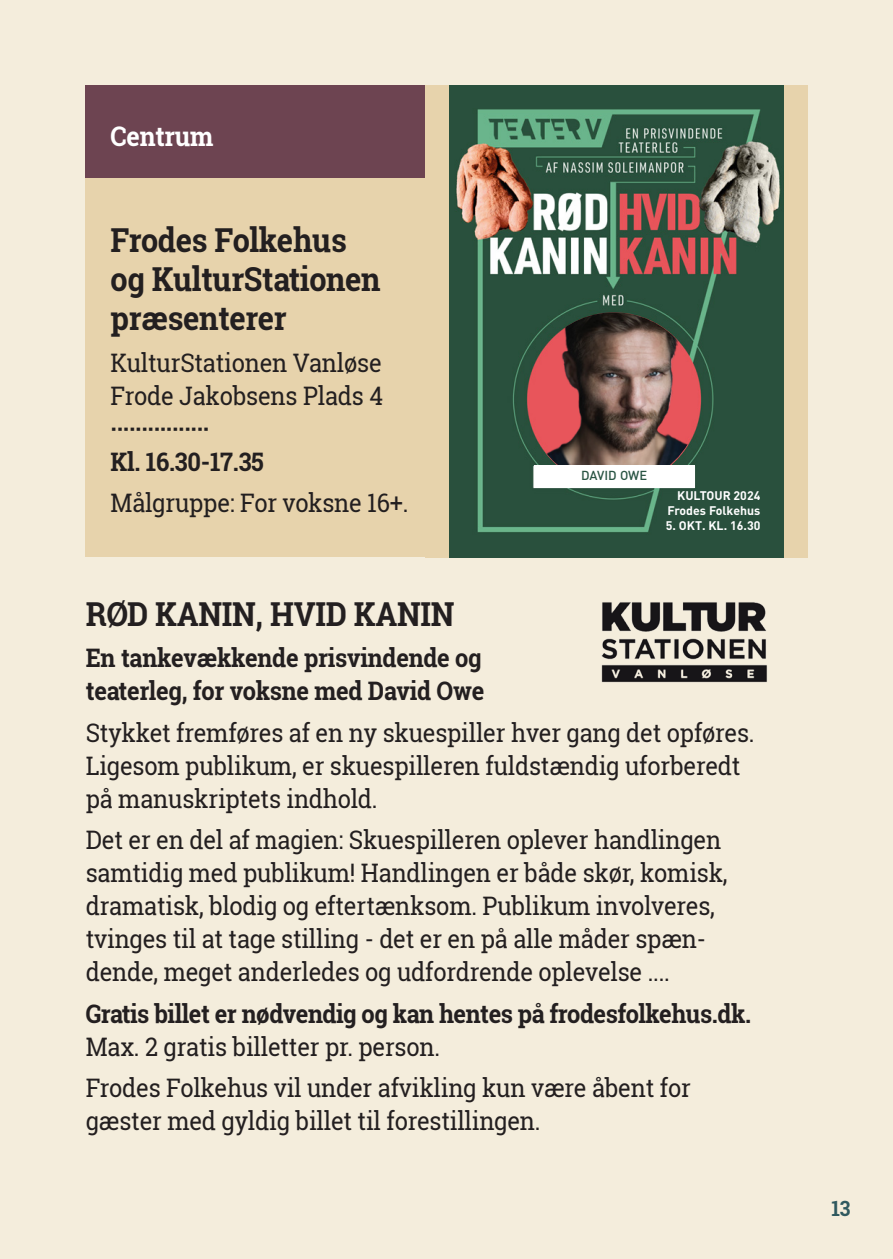
<style>
.page{position:relative;width:893px;height:1259px;background:#f4eddc}
.page>*{position:absolute;margin:0;border:0;box-sizing:border-box;transform-origin:0 0}
.t1{font:700 33px/39px "Roboto Slab";letter-spacing:-.01em;color:#231f20;scale:.93 1}
.t2{font:700 27px "Roboto Slab";letter-spacing:-.01em;color:#fff;scale:.93 1}
.t3{font:25.5px/33px "Roboto Slab";letter-spacing:-.01em;color:#231f20;scale:.93 1}
.t4{font:700 25.5px/33px "Roboto Slab";letter-spacing:-.015em;color:#231f20;scale:.93 1}
.t5{font:700 21px "Roboto Slab";color:#2f595f;scale:.93 1}
.t6{font:500 12.9px "DIN Pro";letter-spacing:-.005em;color:#295443}
.t7{font:700 12.3px/14.7px "DIN Pro";color:#fff;text-align:right}
.s1{font-weight:700}
.s2{font-weight:400}
</style>
<div class="page">
<div style="left:85px;top:85px;width:340px;height:94px;background:#6d4451"></div>
<div style="left:85px;top:179px;width:340px;height:378px;background:#e7d3ac"></div>
<div style="left:425px;top:85px;width:383px;height:472px;background:#e7d3ac"></div>
<img style="left:450px;top:85px;width:333px;height:472px">
<img style="left:543px;top:312px;width:145px;height:153px">
<div style="left:534px;top:465px;width:160px;height:22px;background:#fff"></div>
<img style="left:601px;top:602px;width:166px;height:81px">
<p class="t2" style="left:111px;top:118px;width:112px">Centrum</p>
<p class="t1" style="left:111px;top:220px;width:292px">Frodes Folkehus og KulturStationen præsenterer</p>
<p class="t3" style="left:111px;top:346px;width:295px;text-align:justify">KulturStationen Vanløse Frode Jakobsens Plads 4 <span class="s1">················</span></p>
<p class="t4" style="left:111px;top:445px;width:166px">Kl. 16.30-17.35</p>
<p class="t3" style="left:111px;top:486px;width:322px">Målgruppe: For voksne 16+.</p>
<p class="t6" style="left:581px;top:467px;width:68px">DAVID OWE</p>
<p class="t7" style="left:667px;top:488px;width:94px">KULTOUR 2024<br>Frodes Folkehus</p>
<p class="t7" style="left:666px;top:517px;width:96px">5. OKT. KL. 16.30</p>
<p class="t1" style="left:86px;top:594px;width:398px">RØD KANIN, HVID KANIN</p>
<p class="t4" style="left:86px;top:641px;width:430px">En tankevækkende prisvindende og teaterleg, for voksne med David Owe</p>
<p class="t3" style="left:86px;top:716px;width:721px">Stykket fremføres af en ny skuespiller hver gang det opføres.<br>Ligesom publikum, er skuespilleren fuldstændig uforberedt på manuskriptets indhold.</p>
<p class="t3" style="left:86px;top:823px;width:692px">Det er en del af magien: Skuespilleren oplever handlingen samtidig med publikum! Handlingen er både skør, komisk, dramatisk, blodig og eftertænksom. Publikum involveres, tvinges til at tage stilling - det er en på alle måder spæn&shy;dende, meget anderledes og udfordrende oplevelse ....</p>
<p class="t4" style="left:86px;top:997px;width:717px">Gratis billet er nødvendig og kan hentes på frodesfolkehus.dk.<br><span class="s2">Max. 2 gratis billetter pr. person.</span></p>
<p class="t3" style="left:86px;top:1071px;width:652px">Frodes Folkehus vil under afvikling kun være åbent for gæster med gyldig billet til forestillingen.</p>
<p class="t5" style="left:831px;top:1193px;width:22px">13</p>
</div>
